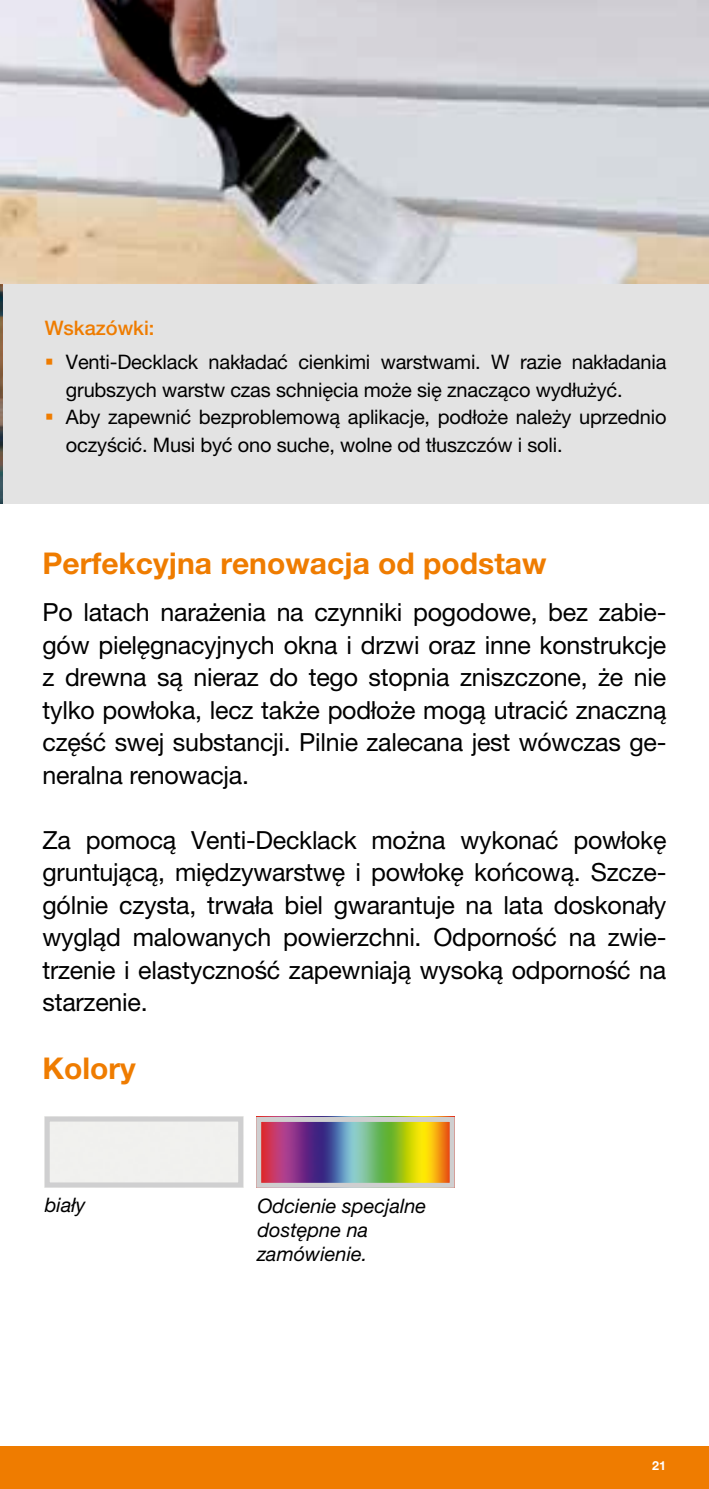
<style>
.page{position:relative;width:709px;height:1489px;background:#fff}
.page>*{position:absolute;margin:0;border:0;box-sizing:border-box;transform-origin:0 0}
.t1{font:700 30px "Helvetica Neue LT Pro";color:#ef7c00}
.t2{font:25px/32.5px "Helvetica Neue LT Pro";letter-spacing:-.01em;color:#000;text-align:justify}
.t3{font:20px/27.5px "Helvetica Neue LT Pro";letter-spacing:-.01em;color:#000}
.t4{font:italic 20px/24px "Helvetica Neue LT Pro";color:#000}
.t5{font:500 20px "Helvetica Neue LT Pro";color:#ef7c00}
.t6{font:700 12.5px "Helvetica Neue LT Pro";color:#fff}
</style>
<div class="page">
<div style="left:0;top:1446px;width:709px;height:42px;background:#ef7c00"></div>
<div style="left:2px;top:0;width:707px;height:503px;background:#e3e3e3"></div>
<div style="left:45px;top:1116px;width:198px;height:71px;border:5px solid #cfcfd0"></div>
<img style="left:262px;top:1122px;width:186px;height:59px">
<div style="left:256px;top:1116px;width:198px;height:71px;border:5px solid #cfcfd0"></div>
<img style="left:0;top:283px;width:2px;height:220px">
<img style="left:0;top:0;width:709px;height:283px">
<p class="t5" style="left:45px;top:315px;width:111px">Wskazówki:</p>
<p class="t3" style="left:66px;top:348px;width:602px">Venti-Decklack nakładać cienkimi warstwami. W razie nakładania grubszych warstw czas schnięcia może się znacząco wydłużyć.<br>Aby zapewnić bezproblemową aplikacje, podłoże należy uprzednio oczyścić. Musi być ono suche, wolne od tłuszczów i soli.</p>
<p class="t1" style="left:42px;top:545px;width:505px">Perfekcyjna renowacja od podstaw</p>
<p class="t2" style="left:42px;top:595px;width:625px">Po latach narażenia na czynniki pogodowe, bez zabie&shy;gów pielęgnacyjnych okna i drzwi oraz inne konstrukcje z drewna są nieraz do tego stopnia zniszczone, że nie tylko powłoka, lecz także podłoże mogą utracić znaczną część swej substancji. Pilnie zalecana jest wówczas ge&shy;neralna renowacja.</p>
<p class="t2" style="left:42px;top:823px;width:625px">Za pomocą Venti-Decklack można wykonać powłokę gruntującą, międzywarstwę i powłokę końcową. Szcze&shy;gólnie czysta, trwała biel gwarantuje na lata doskonały wygląd malowanych powierzchni. Odporność na zwie&shy;trzenie i elastyczność zapewniają wysoką odporność na starzenie.</p>
<p class="t1" style="left:42px;top:1050px;width:95px">Kolory</p>
<p class="t4" style="left:45px;top:1192px;width:42px">biały</p>
<p class="t4" style="left:257px;top:1193px;width:170px">Odcienie specjalne dostępne na zamówienie.</p>
<p class="t6" style="left:652px;top:1457px;width:15px">21</p>
</div>
